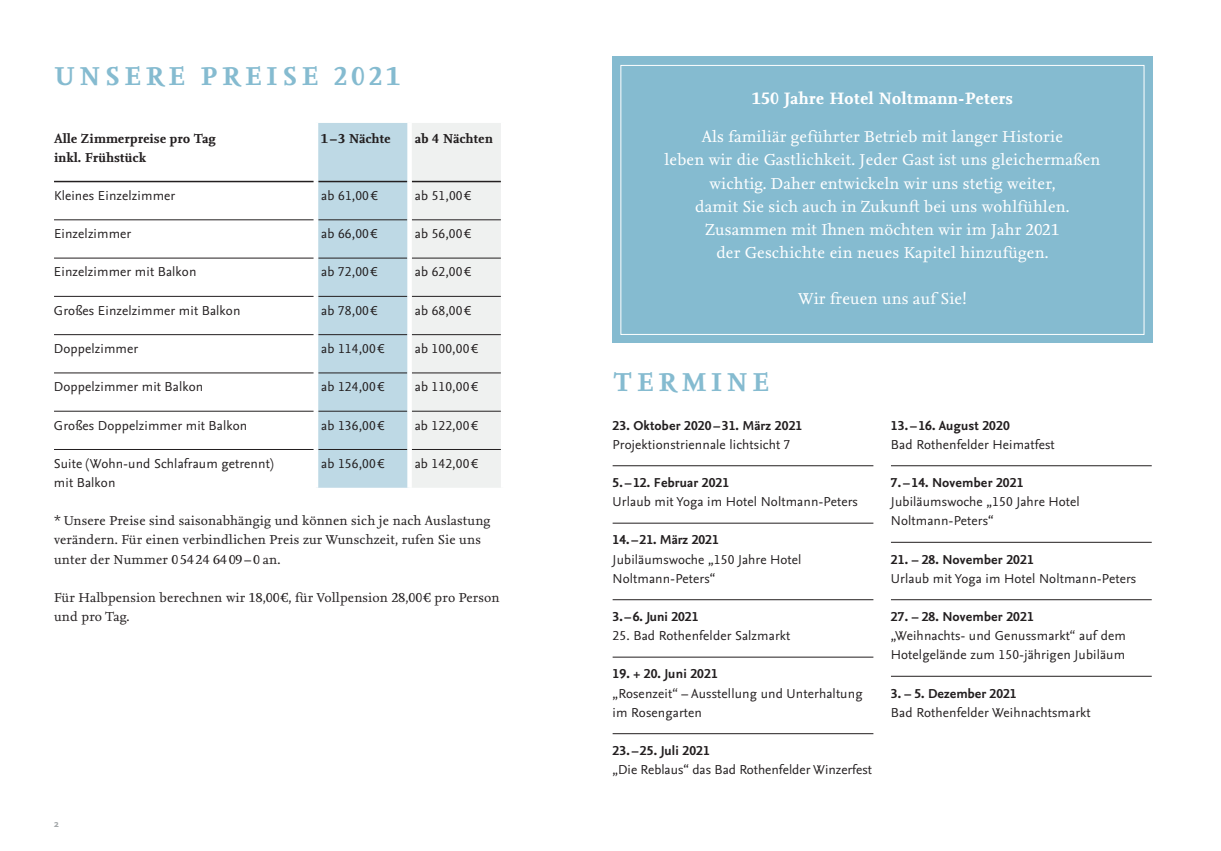
<style>
.page{position:relative;width:1221px;height:851px;background:#fff}
.page>*{position:absolute;margin:0;border:0;box-sizing:border-box;transform-origin:0 0}
.t1{font:700 27px "Nexus Serif OT";letter-spacing:.16em;color:#85bbd0}
.t2{font:700 17.25px "Nexus Serif OT";letter-spacing:.02em;color:#fff}
.t3{font:16.5px/23.1px "Nexus Serif OT";letter-spacing:.01em;color:#fff;text-align:center}
.t4{font:13.5px/19.2px "Nexus Sans OT";letter-spacing:.01em;color:#231f20}
.t5{font:13.5px/19.2px "Nexus Serif OT";letter-spacing:.01em;color:#231f20}
.t6{font:700 13.5px "Nexus Sans OT";letter-spacing:.01em;color:#231f20}
.t7{font:700 13.5px/19.2px "Nexus Serif OT";letter-spacing:.01em;color:#231f20}
.t8{font:700 13.5px "Nexus Sans TF";color:#231f20}
.t9{font:700 10.5px "Nexus Sans OT";color:#a3a7a9}
.s1{font-family:"Nexus Sans OT"}
.s2{font-weight:700}
.s3{font-family:"Nexus Serif OT"}
</style>
<div class="page">
<svg style="left:318px;top:123px;width:183px;height:364px"></svg>
<hr style="left:54px;top:219px;width:260px;height:1px;background:#231f20">
<hr style="left:318px;top:219px;width:89px;height:1px;background:#231f20">
<hr style="left:412px;top:219px;width:89px;height:1px;background:#231f20">
<hr style="left:54px;top:258px;width:260px;height:1px;background:#231f20">
<hr style="left:318px;top:258px;width:89px;height:1px;background:#231f20">
<hr style="left:412px;top:258px;width:89px;height:1px;background:#231f20">
<hr style="left:54px;top:296px;width:260px;height:1px;background:#231f20">
<hr style="left:318px;top:296px;width:89px;height:1px;background:#231f20">
<hr style="left:412px;top:296px;width:89px;height:1px;background:#231f20">
<hr style="left:54px;top:334px;width:260px;height:1px;background:#231f20">
<hr style="left:318px;top:334px;width:89px;height:1px;background:#231f20">
<hr style="left:412px;top:334px;width:89px;height:1px;background:#231f20">
<hr style="left:54px;top:372px;width:260px;height:1px;background:#231f20">
<hr style="left:318px;top:372px;width:89px;height:1px;background:#231f20">
<hr style="left:412px;top:372px;width:89px;height:1px;background:#231f20">
<hr style="left:54px;top:411px;width:260px;height:1px;background:#231f20">
<hr style="left:318px;top:411px;width:89px;height:1px;background:#231f20">
<hr style="left:412px;top:411px;width:89px;height:1px;background:#231f20">
<hr style="left:54px;top:449px;width:260px;height:1px;background:#231f20">
<hr style="left:318px;top:449px;width:89px;height:1px;background:#231f20">
<hr style="left:412px;top:449px;width:89px;height:1px;background:#231f20">
<hr style="left:54px;top:181px;width:260px;height:1px;background:#231f20">
<hr style="left:318px;top:181px;width:89px;height:1px;background:#231f20">
<hr style="left:412px;top:181px;width:89px;height:1px;background:#231f20">
<div style="left:407px;top:123px;width:5px;height:58px;background:#fff"></div>
<div style="left:407px;top:181px;width:5px;height:39px;background:#fff"></div>
<div style="left:407px;top:220px;width:5px;height:38px;background:#fff"></div>
<div style="left:407px;top:258px;width:5px;height:38px;background:#fff"></div>
<div style="left:407px;top:296px;width:5px;height:38px;background:#fff"></div>
<div style="left:407px;top:334px;width:5px;height:39px;background:#fff"></div>
<div style="left:407px;top:373px;width:5px;height:38px;background:#fff"></div>
<div style="left:407px;top:411px;width:5px;height:38px;background:#fff"></div>
<div style="left:407px;top:449px;width:5px;height:38px;background:#fff"></div>
<div style="left:612px;top:56px;width:540px;height:287px;background:#85bbd0"></div>
<div style="left:620px;top:65px;width:524px;height:270px;border:1px solid #fff"></div>
<hr style="left:612px;top:465px;width:261px;height:1px;background:#231f20">
<hr style="left:612px;top:523px;width:261px;height:1px;background:#231f20">
<hr style="left:612px;top:599px;width:261px;height:1px;background:#231f20">
<hr style="left:612px;top:656px;width:261px;height:1px;background:#231f20">
<hr style="left:612px;top:733px;width:261px;height:1px;background:#231f20">
<hr style="left:890px;top:465px;width:261px;height:1px;background:#231f20">
<hr style="left:890px;top:542px;width:261px;height:1px;background:#231f20">
<hr style="left:890px;top:599px;width:261px;height:1px;background:#231f20">
<hr style="left:890px;top:676px;width:261px;height:1px;background:#231f20">
<h1 class="t1" style="left:54px;top:61px;width:347px">UNSERE PREISE 2021</h1>
<p class="t7" style="left:54px;top:129px;width:163px">Alle Zimmerpreise pro Tag inkl. Frühstück</p>
<p class="t7" style="left:321px;top:129px;width:71px">1 –3 Nächte</p>
<p class="t7" style="left:415px;top:129px;width:79px">ab 4 Nächten</p>
<p class="t4" style="left:54px;top:186px;width:123px">Kleines Einzelzimmer</p>
<p class="t4" style="left:321px;top:186px;width:58px">ab 61,00 €</p>
<p class="t4" style="left:415px;top:186px;width:58px">ab 51,00 €</p>
<p class="t4" style="left:54px;top:224px;width:79px">Einzelzimmer</p>
<p class="t4" style="left:321px;top:224px;width:58px">ab 66,00 €</p>
<p class="t4" style="left:415px;top:224px;width:58px">ab 56,00 €</p>
<p class="t4" style="left:54px;top:263px;width:144px">Einzelzimmer mit Balkon</p>
<p class="t4" style="left:321px;top:263px;width:58px">ab 72,00 €</p>
<p class="t4" style="left:415px;top:263px;width:58px">ab 62,00 €</p>
<p class="t4" style="left:54px;top:301px;width:188px">Großes Einzelzimmer mit Balkon</p>
<p class="t4" style="left:321px;top:301px;width:58px">ab 78,00 €</p>
<p class="t4" style="left:415px;top:301px;width:58px">ab 68,00 €</p>
<p class="t4" style="left:54px;top:339px;width:86px">Doppelzimmer</p>
<p class="t4" style="left:321px;top:339px;width:65px">ab 114,00 €</p>
<p class="t4" style="left:415px;top:339px;width:65px">ab 100,00 €</p>
<p class="t4" style="left:54px;top:377px;width:151px">Doppelzimmer mit Balkon</p>
<p class="t4" style="left:321px;top:377px;width:65px">ab 124,00 €</p>
<p class="t4" style="left:415px;top:377px;width:65px">ab 110,00 €</p>
<p class="t4" style="left:54px;top:416px;width:195px">Großes Doppelzimmer mit Balkon</p>
<p class="t4" style="left:321px;top:416px;width:65px">ab 136,00 €</p>
<p class="t4" style="left:415px;top:416px;width:65px">ab 122,00 €</p>
<p class="t4" style="left:54px;top:454px;width:221px">Suite (Wohn-und Schlafraum getrennt) mit Balkon</p>
<p class="t4" style="left:321px;top:454px;width:65px">ab 156,00 €</p>
<p class="t4" style="left:415px;top:454px;width:65px">ab 142,00 €</p>
<p class="t5" style="left:54px;top:511px;width:438px">* Unsere Preise sind saisonabhängig und können sich je nach Auslastung verändern. Für einen verbindlichen Preis zur Wunschzeit, rufen Sie uns unter der Nummer 0 54 24 64 09 – 0 an.</p>
<p class="t5" style="left:54px;top:588px;width:447px">Für Halbpension berechnen wir 18,00 €, für Vollpension 28,00 € pro Person und pro Tag.</p>
<p class="t9" style="left:54px;top:817px;width:6px">2</p>
<p class="t2" style="left:752px;top:89px;width:262px">150 Jahre Hotel Noltmann-Peters</p>
<p class="t3" style="left:664px;top:126px;width:437px">Als familiär geführter Betrieb mit langer Historie<br>leben wir die Gastlichkeit. Jeder Gast ist uns gleichermaßen wichtig. Daher entwickeln wir uns stetig weiter,<br>damit Sie sich auch in Zukunft bei uns wohlfühlen.<br>Zusammen mit Ihnen möchten wir im Jahr 2021<br>der Geschichte ein neues Kapitel hinzufügen.</p>
<p class="t3" style="left:798px;top:287px;width:170px">Wir freuen uns auf Sie!</p>
<h1 class="t1" style="left:613px;top:367px;width:158px">TERMINE</h1>
<p class="t6" style="left:612px;top:417px;width:191px">23. Oktober 2020 –31. März 2021</p>
<p class="t4" style="left:612px;top:435px;width:179px">Projektionstriennale lichtsicht 7</p>
<p class="t6" style="left:612px;top:475px;width:118px">5. –12. Februar 2021</p>
<p class="t4" style="left:612px;top:492px;width:247px">Urlaub mit Yoga im Hotel Noltmann-Peters</p>
<p class="t8" style="left:612px;top:531px;width:108px">14. <span class="s1">–</span>21. März 2021</p>
<p class="t4" style="left:612px;top:550px;width:190px">Jubiläumswoche „150 Jahre Hotel<br>Noltmann-Peters“</p>
<p class="t8" style="left:612px;top:607px;width:87px">3. <span class="s1">–</span>6. Juni 2021</p>
<p class="t4" style="left:612px;top:626px;width:179px">25. Bad Rothenfelder Salzmarkt</p>
<p class="t4" style="left:612px;top:664px;width:251px"><span class="s2">19. + 20. Juni 2021<br></span>„Rosenzeit<span class="s3">“</span> – Ausstellung und Unterhaltung im Rosengarten</p>
<p class="t6" style="left:612px;top:742px;width:99px">23. –25. Juli 2021</p>
<p class="t4" style="left:612px;top:760px;width:261px">„Die Reblaus“ das Bad Rothenfelder Winzerfest</p>
<p class="t6" style="left:890px;top:417px;width:120px">13. –16. August 2020</p>
<p class="t4" style="left:890px;top:435px;width:165px">Bad Rothenfelder Heimatfest</p>
<p class="t6" style="left:890px;top:475px;width:134px">7. –14. November 2021</p>
<p class="t4" style="left:890px;top:492px;width:190px">Jubiläumswoche „150 Jahre Hotel<br>Noltmann-Peters“</p>
<p class="t6" style="left:890px;top:551px;width:144px">21. – 28. November 2021</p>
<p class="t4" style="left:890px;top:569px;width:247px">Urlaub mit Yoga im Hotel Noltmann-Peters</p>
<p class="t4" style="left:890px;top:607px;width:236px"><span class="s2">27. – 28. November 2021<br></span>„Weihnachts- und Genussmarkt<span class="s3">“</span> auf dem<br>Hotelgelände zum 150-jährigen Jubiläum</p>
<p class="t8" style="left:890px;top:684px;width:127px">3. <span class="s1">–</span> 5. Dezember 2021</p>
<p class="t4" style="left:890px;top:703px;width:201px">Bad Rothenfelder Weihnachtsmarkt</p>
</div>
